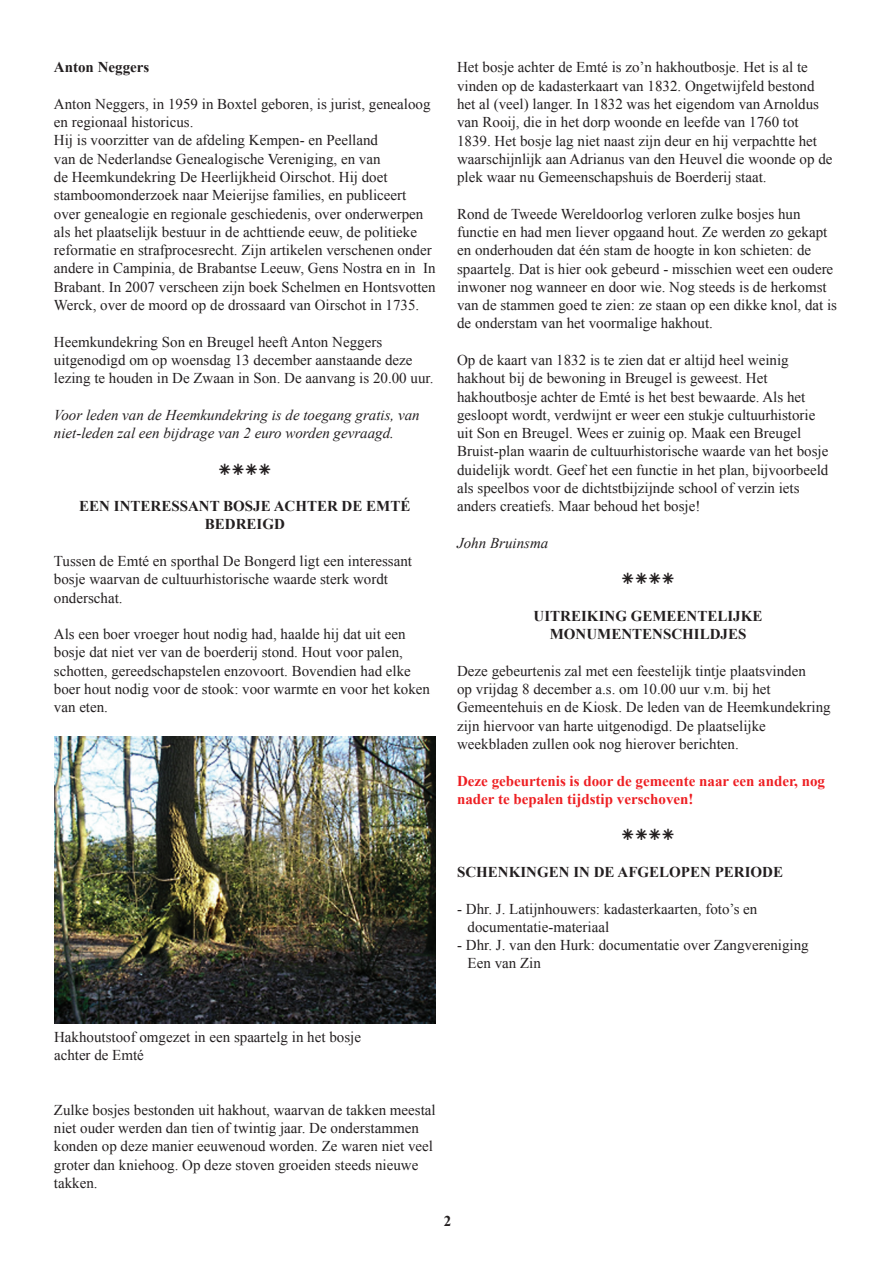
<style>
.page{position:relative;width:893px;height:1263px;background:#fff}
.page>*{position:absolute;margin:0;border:0;box-sizing:border-box;transform-origin:0 0}
.t1{font:15px/18.3px "Times New Roman";color:#231f20}
.t2{font:700 15px/18.3px "Times New Roman";color:#231f20;text-align:center}
.t3{font:italic 15px/18.3px "Times New Roman";color:#231f20}
.t4{font:700 15px/18.3px "Times New Roman";color:#ee1f23}
</style>
<div class="page">
<img style="left:54px;top:737px;width:382px;height:286px">
<p class="t2" style="left:54px;top:58px;width:97px">Anton Neggers</p>
<p class="t1" style="left:54px;top:94px;width:383px">Anton Neggers, in 1959 in Boxtel geboren, is jurist, genealoog en regionaal historicus.<br>Hij is voorzitter van de afdeling Kempen- en Peelland<br>van de Nederlandse Genealogische Vereniging, en van<br>de Heemkundekring De Heerlijkheid Oirschot. Hij doet stamboomonderzoek naar Meierijse families, en publiceert over genealogie en regionale geschiedenis, over onderwerpen als het plaatselijk bestuur in de achttiende eeuw, de politieke reformatie en strafprocesrecht. Zijn artikelen verschenen onder andere in Campinia, de Brabantse Leeuw, Gens Nostra en in In Brabant. In 2007 verscheen zijn boek Schelmen en Hontsvotten Werck, over de moord op de drossaard van Oirschot in 1735.</p>
<p class="t1" style="left:54px;top:332px;width:381px">Heemkundekring Son en Breugel heeft Anton Neggers uitgenodigd om op woensdag 13 december aanstaande deze lezing te houden in De Zwaan in Son. De aanvang is 20.00 uur.</p>
<p class="t3" style="left:54px;top:405px;width:367px">Voor leden van de Heemkundekring is de toegang gratis, van niet-leden zal een bijdrage van 2 euro worden gevraagd.</p>
<p class="t2" style="left:79px;top:497px;width:333px">EEN INTERESSANT BOSJE ACHTER DE EMTÉ<br>BEDREIGD</p>
<p class="t1" style="left:54px;top:552px;width:360px">Tussen de Emté en sporthal De Bongerd ligt een interessant bosje waarvan de cultuurhistorische waarde sterk wordt onderschat.</p>
<p class="t1" style="left:54px;top:625px;width:378px">Als een boer vroeger hout nodig had, haalde hij dat uit een bosje dat niet ver van de boerderij stond. Hout voor palen, schotten, gereedschapstelen enzovoort. Bovendien had elke boer hout nodig voor de stook: voor warmte en voor het koken van eten.</p>
<p class="t1" style="left:457px;top:58px;width:377px">Het bosje achter de Emté is zo’n hakhoutbosje. Het is al te vinden op de kadasterkaart van 1832. Ongetwijfeld bestond het al (veel) langer. In 1832 was het eigendom van Arnoldus van Rooij, die in het dorp woonde en leefde van 1760 tot 1839. Het bosje lag niet naast zijn deur en hij verpachtte het waarschijnlijk aan Adrianus van den Heuvel die woonde op de plek waar nu Gemeenschapshuis de Boerderij staat.</p>
<p class="t1" style="left:457px;top:204px;width:381px">Rond de Tweede Wereldoorlog verloren zulke bosjes hun functie en had men liever opgaand hout. Ze werden zo gekapt en onderhouden dat één stam de hoogte in kon schieten: de spaartelg. Dat is hier ook gebeurd - misschien weet een oudere inwoner nog wanneer en door wie. Nog steeds is de herkomst van de stammen goed te zien: ze staan op een dikke knol, dat is de onderstam van het voormalige hakhout.</p>
<p class="t1" style="left:457px;top:351px;width:373px">Op de kaart van 1832 is te zien dat er altijd heel weinig hakhout bij de bewoning in Breugel is geweest. Het hakhoutbosje achter de Emté is het best bewaarde. Als het gesloopt wordt, verdwijnt er weer een stukje cultuurhistorie uit Son en Breugel. Wees er zuinig op. Maak een Breugel Bruist-plan waarin de cultuurhistorische waarde van het bosje duidelijk wordt. Geef het een functie in het plan, bijvoorbeeld als speelbos voor de dichtstbijzijnde school of verzin iets anders creatiefs. Maar behoud het bosje!</p>
<p class="t3" style="left:457px;top:533px;width:93px">John Bruinsma</p>
<p class="t2" style="left:534px;top:606px;width:230px">UITREIKING GEMEENTELIJKE<br>MONUMENTENSCHILDJES</p>
<p class="t1" style="left:457px;top:661px;width:375px">Deze gebeurtenis zal met een feestelijk tintje plaatsvinden<br>op vrijdag 8 december a.s. om 10.00 uur v.m. bij het Gemeentehuis en de Kiosk. De leden van de Heemkundekring zijn hiervoor van harte uitgenodigd. De plaatselijke weekbladen zullen ook nog hierover berichten.</p>
<p class="t4" style="left:457px;top:771px;width:369px">Deze gebeurtenis is door de gemeente naar een ander, nog nader te bepalen tijdstip verschoven!</p>
<p class="t2" style="left:457px;top:862px;width:327px">SCHENKINGEN IN DE AFGELOPEN PERIODE</p>
<p class="t1" style="left:468px;top:899px;width:291px;text-indent:-10px">- Dhr. J. Latijnhouwers: kadasterkaarten, foto’s en documentatie-materiaal</p>
<p class="t1" style="left:468px;top:936px;width:343px;text-indent:-10px">- Dhr. J. van den Hurk: documentatie over Zangvereniging<br>Een van Zin</p>
<p class="t1" style="left:54px;top:1027px;width:309px">Hakhoutstoof omgezet in een spaartelg in het bosje achter de Emté</p>
<p class="t1" style="left:54px;top:1100px;width:383px">Zulke bosjes bestonden uit hakhout, waarvan de takken meestal niet ouder werden dan tien of twintig jaar. De onderstammen konden op deze manier eeuwenoud worden. Ze waren niet veel groter dan kniehoog. Op deze stoven groeiden steeds nieuwe takken.</p>
<p class="t2" style="left:444px;top:1212px;width:9px">2</p>
</div>
